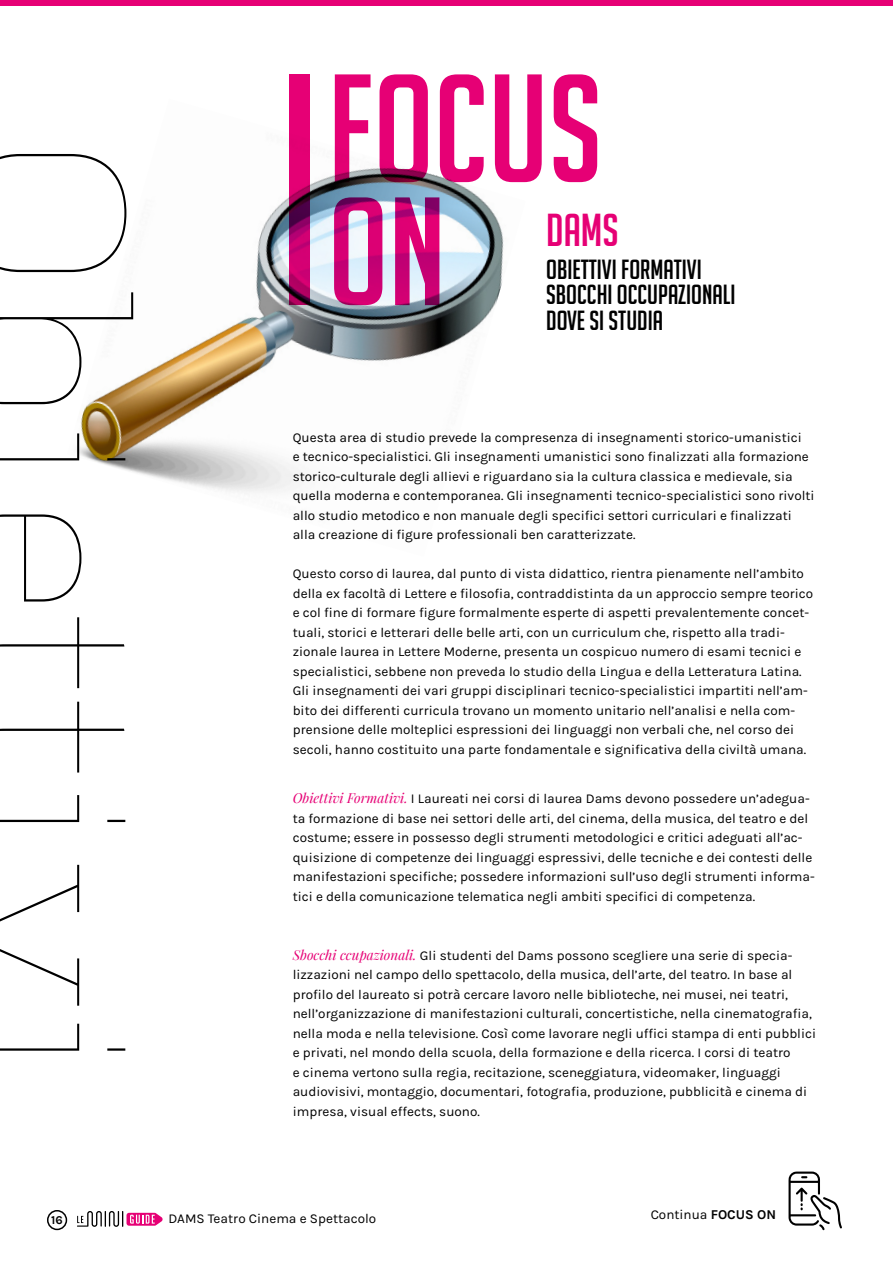
<style>
.page{position:relative;width:893px;height:1263px;background:#fff}
.page>*{position:absolute;margin:0;border:0;box-sizing:border-box;transform-origin:0 0}
.t1{font:100 225px "Kulturista";color:#000}
.t2{font:150px/123px "Big Noodle Titling";color:#e60075}
.t3{font:45px "Big Noodle Titling";color:#e60075}
.t4{font:27px/25.5px "Big Noodle Titling";color:#000}
.t5{font:13.5px/19.5px "Karla";color:#000}
.t6{font:700 12px "Karla";color:#000}
.s1{font-family:"Playfair Display";font-style:italic;color:#e60075}
.s2{font-weight:700}
</style>
<div class="page">
<svg style="left:77px;top:1211px;width:86px;height:16px"></svg>
<div style="left:47px;top:1210px;width:20px;height:20px;border:2px solid #000;border-radius:50%"></div>
<div style="left:0;top:0;width:893px;height:6px;background:#e60075"></div>
<div style="left:290px;top:74px;width:20px;height:231px;background:#e60075"></div>
<svg style="left:788px;top:1171px;width:54px;height:59px"></svg>
<img style="left:77px;top:99px;width:427px;height:393px">
<h1 class="t1" style="left:206px;top:138px;width:952px;rotate:90deg">Obiettivi</h1>
<h2 class="t2" style="left:328px;top:67px;width:276px">FOCUS<br>ON</h2>
<h3 class="t3" style="left:546px;top:205px;width:74px">DAMS</h3>
<h3 class="t4" style="left:546px;top:256px;width:191px">OBIETTIVI FORMATIVI<br>SBOCCHI OCCUPAZIONALI<br>DOVE SI STUDIA</h3>
<p class="t5" style="left:293px;top:428px;width:523px">Questa area di studio prevede la compresenza di insegnamenti storico-umanistici<br>e tecnico-specialistici. Gli insegnamenti umanistici sono finalizzati alla formazione storico-culturale degli allievi e riguardano sia la cultura classica e medievale, sia quella moderna e contemporanea. Gli insegnamenti tecnico-specialistici sono rivolti allo studio metodico e non manuale degli specifici settori curriculari e finalizzati alla creazione di figure professionali ben caratterizzate.</p>
<p class="t5" style="left:293px;top:564px;width:522px">Questo corso di laurea, dal punto di vista didattico, rientra pienamente nell’ambito della ex facoltà di Lettere e filosofia, contraddistinta da un approccio sempre teorico e col fine di formare figure formalmente esperte di aspetti prevalentemente concet&shy;tuali, storici e letterari delle belle arti, con un curriculum che, rispetto alla tradi&shy;zionale laurea in Lettere Moderne, presenta un cospicuo numero di esami tecnici e specialistici, sebbene non preveda lo studio della Lingua e della Letteratura Latina.<br>Gli insegnamenti dei vari gruppi disciplinari tecnico-specialistici impartiti nell’am&shy;bito dei differenti curricula trovano un momento unitario nell’analisi e nella com&shy;prensione delle molteplici espressioni dei linguaggi non verbali che, nel corso dei secoli, hanno costituito una parte fondamentale e significativa della civiltà umana.</p>
<p class="t5" style="left:293px;top:789px;width:523px"><span class="s1">Obiettivi Formativi.</span> I Laureati nei corsi di laurea Dams devono possedere un’adegua&shy;ta formazione di base nei settori delle arti, del cinema, della musica, del teatro e del costume; essere in possesso degli strumenti metodologici e critici adeguati all’ac&shy;quisizione di competenze dei linguaggi espressivi, delle tecniche e dei contesti delle manifestazioni specifiche; possedere informazioni sull’uso degli strumenti informa&shy;tici e della comunicazione telematica negli ambiti specifici di competenza.</p>
<p class="t5" style="left:293px;top:945px;width:525px"><span class="s1">Sbocchi ccupazionali.</span> Gli studenti del Dams possono scegliere una serie di specia&shy;lizzazioni nel campo dello spettacolo, della musica, dell’arte, del teatro. In base al profilo del laureato si potrà cercare lavoro nelle biblioteche, nei musei, nei teatri, nell’organizzazione di manifestazioni culturali, concertistiche, nella cinematografia, nella moda e nella televisione. Così come lavorare negli uffici stampa di enti pubblici e privati, nel mondo della scuola, della formazione e della ricerca. I corsi di teatro<br>e cinema vertono sulla regia, recitazione, sceneggiatura, videomaker, linguaggi audiovisivi, montaggio, documentari, fotografia, produzione, pubblicità e cinema di impresa, visual effects, suono.</p>
<p class="t6" style="left:51px;top:1213px;width:13px">16</p>
<p class="t5" style="left:168px;top:1209px;width:209px">DAMS Teatro Cinema e Spettacolo</p>
<p class="t5" style="left:651px;top:1205px;width:127px">Continua <span class="s2">FOCUS ON</span></p>
</div>
